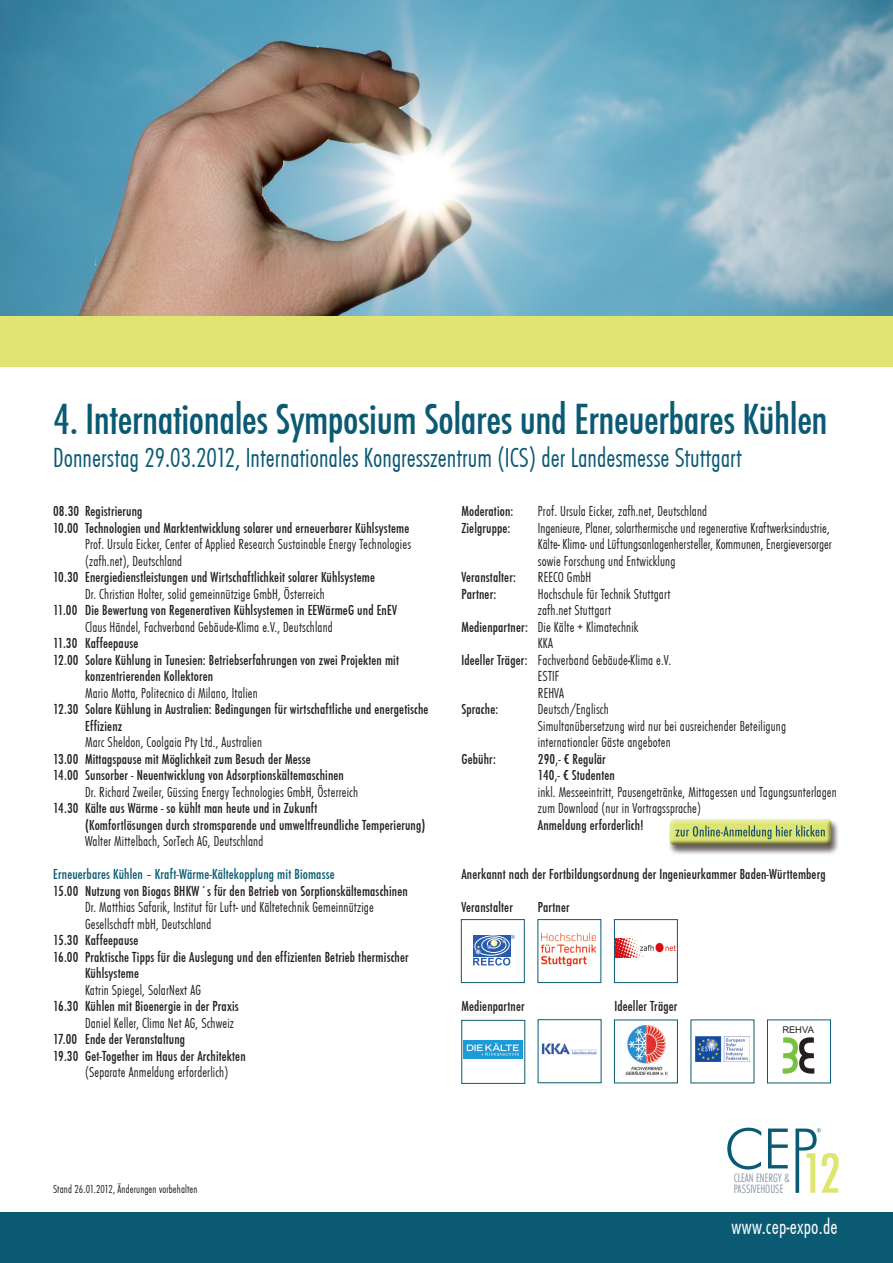
<style>
.page{position:relative;width:893px;height:1263px;background:#fff}
.page>*{position:absolute;margin:0;border:0;box-sizing:border-box;transform-origin:0 0}
.t1{font:58.95px "Futura T Med Con";color:#dfe570}
.t2{font:45px "Futura T Med Con";letter-spacing:-.01em;color:#0b5a73}
.t3{font:28.5px "Futura T Lig Con";color:#0b5a73}
.t4{font:22.5px "Futura T Lig Con";letter-spacing:.01em;color:#fff}
.t5{font:15px/16.5px "Futura T Med Con";letter-spacing:.01em;color:#231f20}
.t6{font:15px/16.5px "Futura T Lig Con";letter-spacing:.01em;color:#231f20}
.t7{font:15px "Futura T Med Con";letter-spacing:.01em;color:#0b5a73}
.t8{font:12.6px/10.9px "Futura T Lig Con";color:#8897a8}
.t9{font:12px "Futura T Lig Con";letter-spacing:.01em;color:#231f20}
.t10{font:9.3px "Arial";letter-spacing:-.01em;color:#231f20}
.s1{font-family:"Futura T Med Con"}
</style>
<div class="page">
<img style="left:0;top:0;width:893px;height:316px">
<div style="left:0;top:1213px;width:893px;height:50px;background:#0b5a73"></div>
<div style="left:0;top:316px;width:893px;height:50px;background:#dfe570"></div>
<img style="left:616px;top:939px;width:60px;height:19px">
<div style="left:614px;top:919px;width:64px;height:64px;border:1px solid #0b5a73"></div>
<svg style="left:473px;top:935px;width:42px;height:30px"></svg>
<div style="left:461px;top:919px;width:64px;height:64px;border:1px solid #0b5a73"></div>
<img style="left:542px;top:933px;width:54px;height:32px">
<div style="left:537px;top:919px;width:64px;height:64px;border:1px solid #0b5a73"></div>
<svg style="left:727px;top:1128px;width:34px;height:41px"></svg>
<svg style="left:768px;top:1128px;width:20px;height:40px"></svg>
<svg style="left:795px;top:1128px;width:26px;height:65px"></svg>
<img style="left:669px;top:819px;width:169px;height:35px">
<img style="left:686px;top:825px;width:129px;height:11px">
<img style="left:625px;top:1025px;width:43px;height:50px">
<div style="left:614px;top:1019px;width:64px;height:64px;border:1px solid #0b5a73"></div>
<img style="left:464px;top:1040px;width:59px;height:19px">
<div style="left:461px;top:1020px;width:64px;height:64px;border:1px solid #0b5a73"></div>
<img style="left:542px;top:1043px;width:55px;height:12px">
<img style="left:696px;top:1036px;width:53px;height:26px">
<svg style="left:783px;top:1037px;width:31px;height:37px"></svg>
<div style="left:767px;top:1019px;width:64px;height:64px;border:1px solid #0b5a73"></div>
<h2 class="t2" style="left:53px;top:394px;width:776px">4. Internationales Symposium Solares und Erneuerbares Kühlen</h2>
<h3 class="t3" style="left:53px;top:442px;width:690px">Donnerstag 29.03.2012, Internationales Kongresszentrum (ICS) der Landesmesse Stuttgart</h3>
<p class="t5" style="left:53px;top:503px;width:358px">08.30 Registrierung<br>10.00 Technologien und Marktentwicklung solarer und erneuerbarer Kühlsysteme</p>
<p class="t6" style="left:85px;top:536px;width:328px">Prof. Ursula Eicker, Center of Applied Research Sustainable Energy Technologies (zafh.net), Deutschland</p>
<p class="t5" style="left:53px;top:569px;width:323px">10.30 Energiedienstleistungen und Wirtschaftlichkeit solarer Kühlsysteme</p>
<p class="t6" style="left:85px;top:586px;width:241px">Dr. Christian Holter, solid gemeinnützige GmbH, Österreich</p>
<p class="t5" style="left:53px;top:602px;width:345px">11.00 Die Bewertung von Regenerativen Kühlsystemen in EEWärmeG und EnEV</p>
<p class="t6" style="left:85px;top:619px;width:249px">Claus Händel, Fachverband Gebäude-Klima e.V., Deutschland</p>
<p class="t5" style="left:53px;top:635px;width:87px">11.30 Kaffeepause</p>
<p class="t5" style="left:53px;top:652px;width:347px">12.00 Solare Kühlung in Tunesien: Betriebserfahrungen von zwei Projekten mit</p>
<p class="t5" style="left:85px;top:668px;width:130px">konzentrierenden Kollektoren</p>
<p class="t6" style="left:85px;top:685px;width:174px">Mario Motta, Politecnico di Milano, Italien</p>
<p class="t5" style="left:85px;top:701px;width:345px;text-indent:-32px">12.30 Solare Kühlung in Australien: Bedingungen für wirtschaftliche und energetische<br>Effizienz</p>
<p class="t6" style="left:85px;top:734px;width:179px">Marc Sheldon, Coolgaia Pty Ltd., Australien</p>
<p class="t5" style="left:53px;top:751px;width:292px">13.00 Mittagspause mit Möglichkeit zum Besuch der Messe<br>14.00 Sunsorber - Neuentwicklung von Adsorptionskältemaschinen</p>
<p class="t6" style="left:85px;top:784px;width:275px">Dr. Richard Zweiler, Güssing Energy Technologies GmbH, Österreich</p>
<p class="t5" style="left:85px;top:800px;width:342px;text-indent:-32px">14.30 Kälte aus Wärme - so kühlt man heute und in Zukunft<br>(Komfortlösungen durch stromsparende und umweltfreundliche Temperierung)</p>
<p class="t6" style="left:85px;top:833px;width:180px">Walter Mittelbach, SorTech AG, Deutschland</p>
<p class="t7" style="left:53px;top:866px;width:283px">Erneuerbares Kühlen – Kraft-Wärme-Kältekopplung mit Biomasse</p>
<p class="t5" style="left:53px;top:883px;width:356px">15.00 Nutzung von Biogas BHKW´s für den Betrieb von Sorptionskältemaschinen</p>
<p class="t6" style="left:85px;top:899px;width:290px">Dr. Matthias Safarik, Institut für Luft- und Kältetechnik Gemeinnützige<br>Gesellschaft mbH, Deutschland</p>
<p class="t5" style="left:53px;top:932px;width:87px">15.30 Kaffeepause</p>
<p class="t5" style="left:53px;top:949px;width:357px">16.00 Praktische Tipps für die Auslegung und den effizienten Betrieb thermischer</p>
<p class="t5" style="left:85px;top:965px;width:55px">Kühlsysteme</p>
<p class="t6" style="left:85px;top:982px;width:117px">Katrin Spiegel, SolarNext AG</p>
<p class="t5" style="left:53px;top:998px;width:187px">16.30 Kühlen mit Bioenergie in der Praxis</p>
<p class="t6" style="left:85px;top:1015px;width:150px">Daniel Keller, Clima Net AG, Schweiz</p>
<p class="t5" style="left:53px;top:1031px;width:194px">17.00 Ende der Veranstaltung<br>19.30 Get-Together im Haus der Architekten</p>
<p class="t6" style="left:85px;top:1064px;width:145px">(Separate Anmeldung erforderlich)</p>
<p class="t5" style="left:461px;top:503px;width:53px">Moderation:</p>
<p class="t6" style="left:538px;top:503px;width:171px">Prof. Ursula Eicker, zafh.net, Deutschland</p>
<p class="t5" style="left:461px;top:520px;width:50px">Zielgruppe:</p>
<p class="t6" style="left:538px;top:520px;width:295px">Ingenieure, Planer, solarthermische und regenerative Kraftwerksindustrie,<br>Kälte- Klima- und Lüftungsanlagenhersteller, Kommunen, Energieversorger sowie Forschung und Entwicklung</p>
<p class="t5" style="left:461px;top:569px;width:56px">Veranstalter:</p>
<p class="t6" style="left:538px;top:569px;width:55px">REECO GmbH</p>
<p class="t5" style="left:461px;top:586px;width:36px">Partner:</p>
<p class="t6" style="left:538px;top:586px;width:134px">Hochschule für Technik Stuttgart</p>
<p class="t6" style="left:538px;top:602px;width:75px">zafh.net Stuttgart</p>
<p class="t6" style="left:461px;top:619px;width:179px"><span class="s1">Medienpartner:</span> Die Kälte + Klimatechnik</p>
<p class="t6" style="left:538px;top:635px;width:17px">KKA</p>
<p class="t6" style="left:461px;top:652px;width:211px"><span class="s1">Ideeller Träger:</span> Fachverband Gebäude-Klima e.V.</p>
<p class="t6" style="left:538px;top:668px;width:23px">ESTIF</p>
<p class="t6" style="left:538px;top:685px;width:28px">REHVA</p>
<p class="t5" style="left:461px;top:701px;width:38px">Sprache:</p>
<p class="t6" style="left:538px;top:701px;width:250px">Deutsch/Englisch<br>Simultanübersetzung wird nur bei ausreichender Beteiligung internationaler Gäste angeboten</p>
<p class="t5" style="left:461px;top:751px;width:36px">Gebühr:</p>
<p class="t5" style="left:538px;top:751px;width:78px">290,- € Regulär<br>140,- € Studenten</p>
<p class="t6" style="left:538px;top:784px;width:300px">inkl. Messeeintritt, Pausengetränke, Mittagessen und Tagungsunterlagen zum Download (nur in Vortragssprache)</p>
<p class="t5" style="left:538px;top:817px;width:108px">Anmeldung erforderlich!</p>
<p class="t5" style="left:461px;top:866px;width:366px">Anerkannt nach der Fortbildungsordnung der Ingenieurkammer Baden-Württemberg</p>
<p class="t5" style="left:461px;top:899px;width:53px">Veranstalter</p>
<p class="t5" style="left:538px;top:899px;width:33px">Partner</p>
<p class="t5" style="left:461px;top:998px;width:65px">Medienpartner</p>
<p class="t5" style="left:614px;top:998px;width:64px">Ideeller Träger</p>
<p class="t10" style="left:782px;top:1025px;width:33px">REHVA</p>
<p class="t9" style="left:53px;top:1182px;width:146px">Stand 26.01.2012, Änderungen vorbehalten</p>
<p class="t8" style="left:734px;top:1172px;width:58px">CLEAN ENERGY &amp;<br>PASSIVEHOUSE</p>
<h1 class="t1" style="left:801px;top:1141px;width:41px">12</h1>
<h3 class="t4" style="left:731px;top:1214px;width:108px">www.cep-expo.de</h3>
</div>
